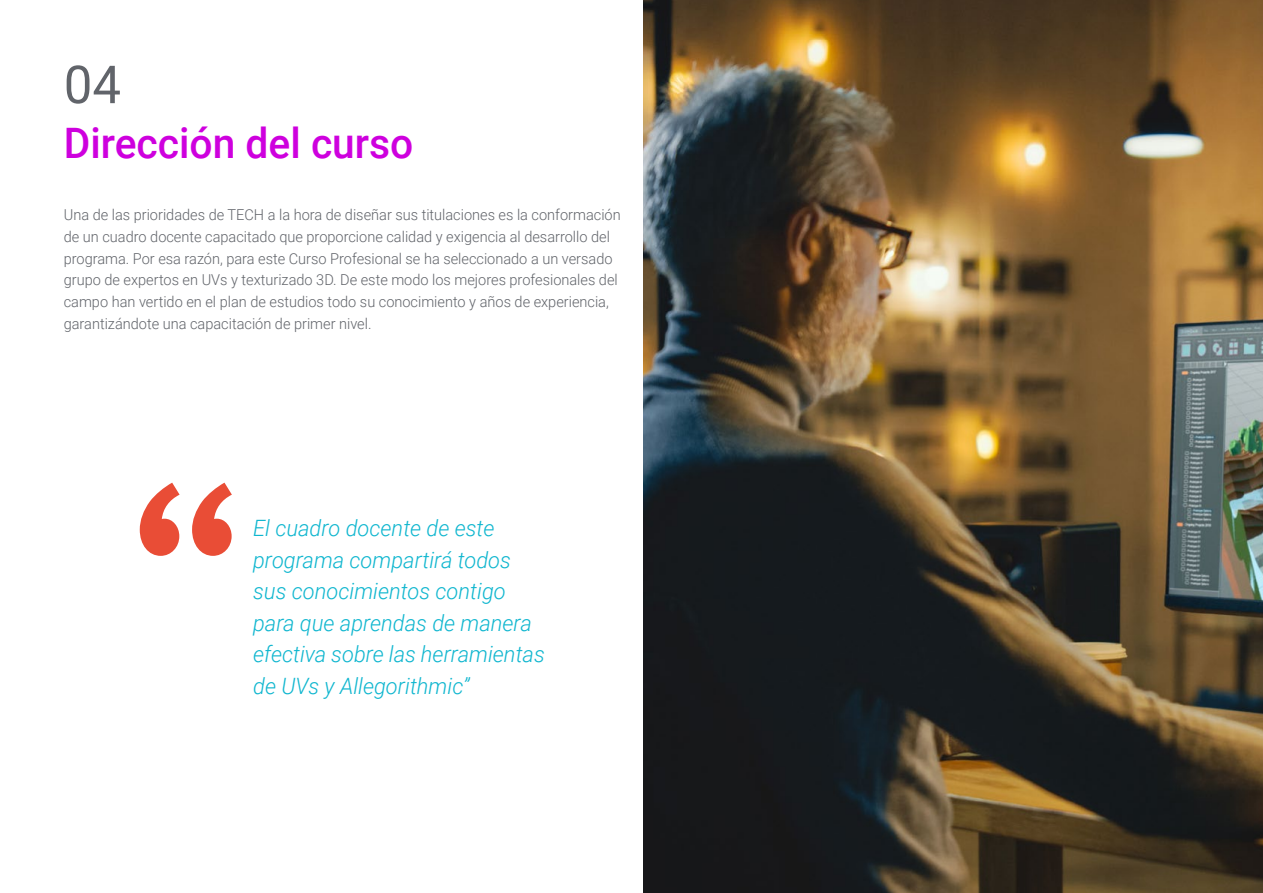
<style>
.page{position:relative;width:1263px;height:893px;background:#fff}
.page>*{position:absolute;margin:0;border:0;box-sizing:border-box;transform-origin:0 0}
.t1{font:52.5px "Roboto";color:#61646a}
.t2{font:500 42px "Roboto";color:#ce00de}
.t3{font:italic 300 22.5px/31.5px "Roboto";color:#0fb6cf}
.t4{font:300 15px/21.8px "Roboto";color:#61646a}
</style>
<div class="page">
<img style="left:643px;top:0;width:620px;height:893px">
<svg style="left:140px;top:483px;width:92px;height:73px"></svg>
<h1 class="t1" style="left:64px;top:48px;width:59px">04</h1>
<h2 class="t2" style="left:64px;top:114px;width:351px">Dirección del curso</h2>
<p class="t4" style="left:64px;top:203px;width:558px">Una de las prioridades de TECH a la hora de diseñar sus titulaciones es la conformación de un cuadro docente capacitado que proporcione calidad y exigencia al desarrollo del programa. Por esa razón, para este Curso Profesional se ha seleccionado a un versado grupo de expertos en UVs y texturizado 3D. De este modo los mejores profesionales del campo han vertido en el plan de estudios todo su conocimiento y años de experiencia, garantizándote una capacitación de primer nivel.</p>
<h3 class="t3" style="left:253px;top:512px;width:293px">El cuadro docente de este programa compartirá todos sus conocimientos contigo para que aprendas de manera efectiva sobre las herramientas de UVs y Allegorithmic”</h3>
</div>
